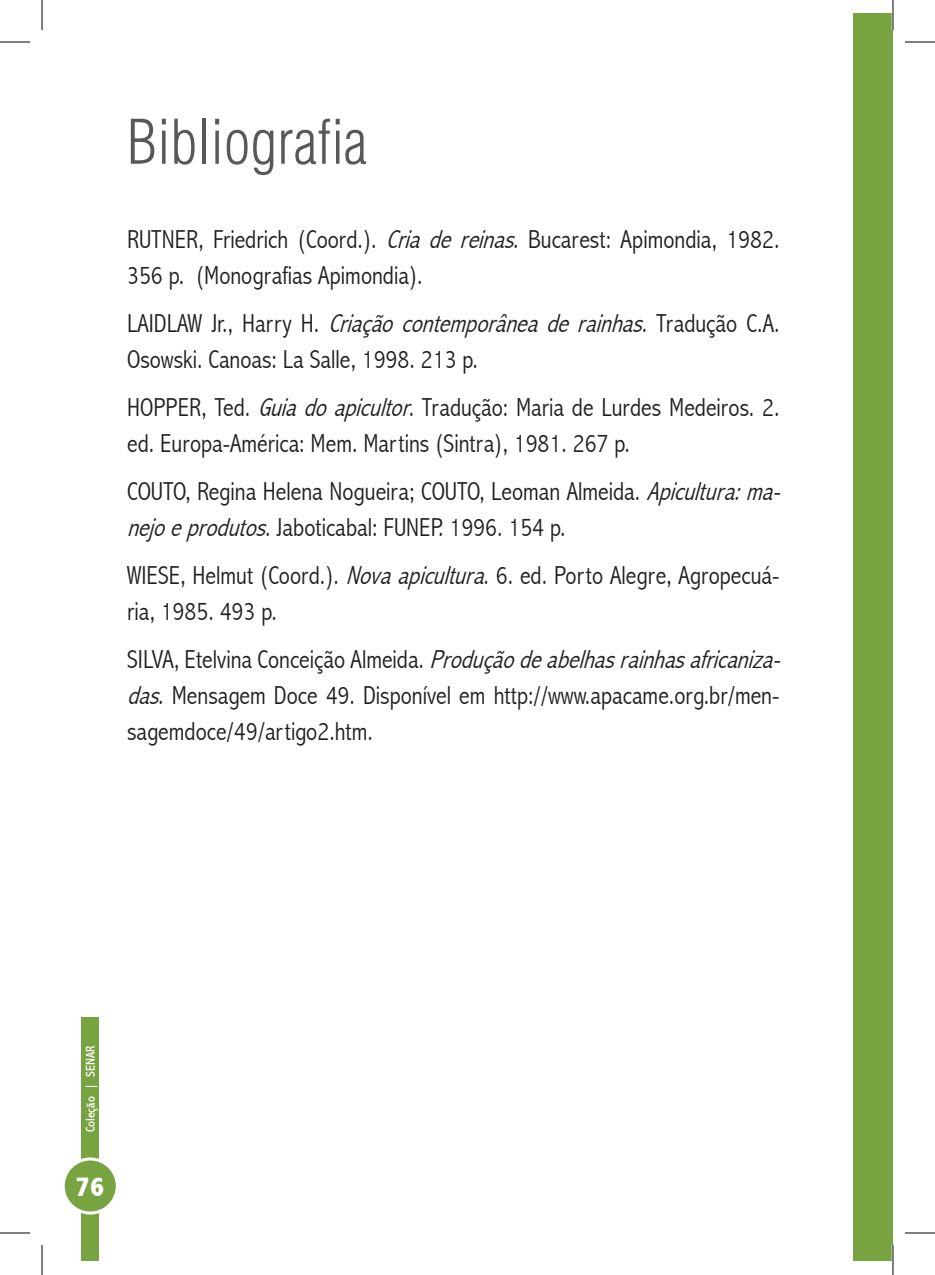
<style>
.page{position:relative;width:935px;height:1275px;background:#fff}
.page>*{position:absolute;margin:0;border:0;box-sizing:border-box;transform-origin:0 0}
.t1{font:300 condensed 60px "Helvetica LT Std";color:#57585a}
.t2{font:800 condensed 28px "Abadi";color:#fff}
.t3{font:300 condensed 26px/36px "Abadi";color:#231f20}
.t4{font:condensed 13px "Abadi";color:#fff}
.s1{font-style:italic}
</style>
<div class="page">
<div style="left:82px;top:1017px;width:17px;height:244px;background:#78a341"></div>
<div style="left:63px;top:1159px;width:54px;height:54px;background:#78a341;border-radius:50%"></div>
<div style="left:62px;top:1157px;width:57px;height:57px;border:3px solid #fff;border-radius:50%"></div>
<div style="left:853px;top:14px;width:39px;height:1247px;background:#78a341"></div>
<hr style="left:891px;top:0;width:3px;height:30px;background:#fff">
<hr style="left:891px;top:1245px;width:3px;height:30px;background:#fff">
<hr style="left:0;top:42px;width:30px;height:1px;background:#000">
<hr style="left:904px;top:42px;width:30px;height:1px;background:#000">
<hr style="left:0;top:1232px;width:30px;height:1px;background:#000">
<hr style="left:904px;top:1232px;width:30px;height:1px;background:#000">
<hr style="left:42px;top:0;width:1px;height:30px;background:#000">
<hr style="left:42px;top:1245px;width:1px;height:30px;background:#000">
<hr style="left:892px;top:0;width:1px;height:30px;background:#000">
<hr style="left:892px;top:1245px;width:1px;height:30px;background:#000">
<h1 class="t1" style="left:127px;top:105px;width:241px">Bibliografia</h1>
<p class="t3" style="left:127px;top:221px;width:653px">RUTNER, Friedrich (Coord.). <span class="s1">Criadereinas</span>. Bucarest: Apimondia, 1982.<br>356 p. (Monografias Apimondia).</p>
<p class="t3" style="left:127px;top:305px;width:653px">L A I D L AW J r. , H a r r y H . <span class="s1">Criaçãocontemporâneaderainhas</span>. T r a d u ç ã o C . A .<br>Osowski. Canoas: La Salle, 1998. 213 p.</p>
<p class="t3" style="left:127px;top:389px;width:653px">HOPPER, Ted. <span class="s1">Guiadoapicultor</span>. Tradução: Maria de Lurdes Medeiros. 2. ed. Europa-América: Mem. Martins (Sintra), 1981. 267 p.</p>
<p class="t3" style="left:127px;top:473px;width:662px">COUTO, Regina Helena Nogueira; COUTO, Leoman Almeida. <span class="s1">Apicultura:ma&shy;nejoeprodutos</span>. Jaboticabal: FUNEP. 1996. 154 p.</p>
<p class="t3" style="left:127px;top:557px;width:653px">WIESE, Helmut (Coord.). <span class="s1">Novaapicultura</span>. 6. ed. Porto Alegre, Agropecuá&shy;ria, 1985. 493 p.</p>
<p class="t3" style="left:127px;top:641px;width:662px">S I LVA , E t e l v i n a C o n c e i ç ã o A l m e i d a . <span class="s1">Produçãodeabelhasrainhasafricaniza&shy;das</span>. Mensagem Doce 49. Disponível em http://www.apacame.org.br/men&shy;sagemdoce/49/artigo2.htm.</p>
<p class="t4" style="left:83px;top:1132px;width:88px;rotate:-90deg">Coleção | SENAR</p>
<p class="t2" style="left:76px;top:1170px;width:30px">76</p>
</div>
